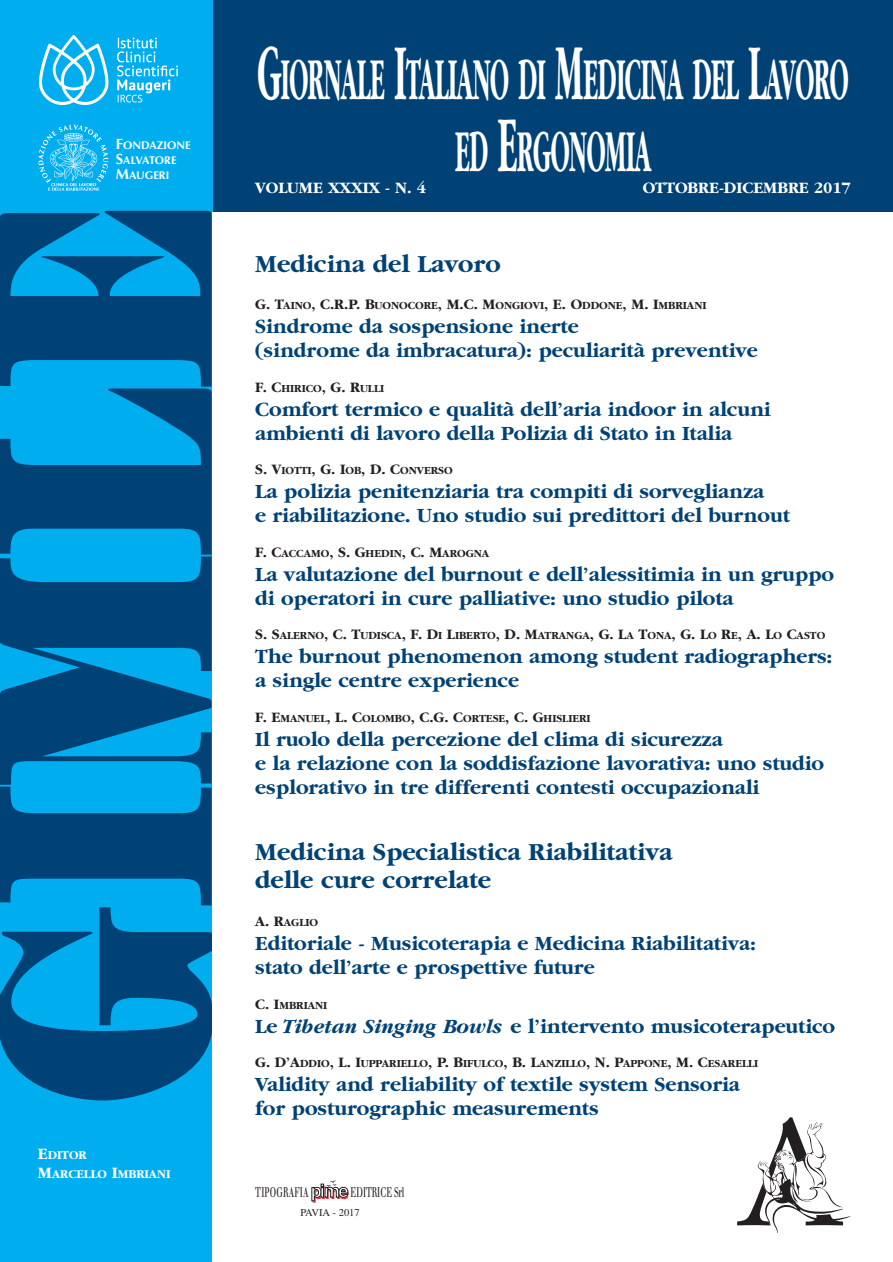
<style>
.page{position:relative;width:893px;height:1262px;background:#fff}
.page>*{position:absolute;margin:0;border:0;box-sizing:border-box;transform-origin:0 0}
.t1{font:282px "Madrone";letter-spacing:-.015em;color:#004275;scale:.43 1}
.t2{font:700 61.95px/71.1px "Garamond";letter-spacing:-.015em;color:#fff;text-align:center;scale:.4 1}
.t3{font:700 25.5px/28.5px "Garamond";color:#004275}
.t4{font:700 21px/24px "Garamond";color:#004275}
.t5{font:700 16.5px "Garamond";color:#fff}
.t6{font:13.8px "Walbaum";letter-spacing:.015em;color:#231f20;scale:.6 1}
.t7{font:700 12.3px/19.5px "Garamond";color:#fff}
.t8{font:700 11.25px "Garamond";color:#231f20}
.t9{font:700 11.1px/14.9px "Optima";color:#fff}
.t10{font:10.5px "Times";color:#231f20}
.s1{font-size:14.85px}
.s2{font-size:16.5px}
.s3{font-size:82.65px}
.s4{font-size:15px}
.s5{font-style:italic}
.s6{font-family:"Helvetica";font-weight:700;font-size:18px;color:#ee1d23}
.s7{font-family:"Helvetica";font-weight:700;font-size:18px;color:#fff}
</style>
<div class="page">
<div style="left:0;top:0;width:892px;height:211px;background:#004275"></div>
<div style="left:0;top:0;width:213px;height:1262px;background:#00aeef"></div>
<svg style="left:326px;top:1180px;width:11px;height:7px"></svg>
<img style="left:39px;top:35px;width:138px;height:69px">
<img style="left:38px;top:124px;width:71px;height:67px">
<svg style="left:737px;top:1117px;width:113px;height:115px"></svg>
<p class="t9" style="left:116px;top:139px;width:76px"><span class="s1">F</span>ONDAZIONE<br><span class="s1">S</span>ALVATORE<br><span class="s1">M</span>AUGERI</p>
<h1 class="t1" style="left:0;top:1106px;width:2106px;rotate:-90deg">GIMLE</h1>
<p class="t7" style="left:38px;top:1145px;width:134px"><span class="s2">E</span>DITOR<br><span class="s2">M</span>ARCELLO <span class="s2">I</span>MBRIANI</p>
<h2 class="t2" style="left:257px;top:49px;width:1479px"><span class="s3">G</span>IORNALE <span class="s3">I</span>TALIANO DI <span class="s3">M</span>EDICINA DEL <span class="s3">L</span>AVORO<br>ED <span class="s3">E</span>RGONOMIA</h2>
<p class="t5" style="left:255px;top:181px;width:172px">VOLUME XXXIX - N. 4</p>
<p class="t5" style="left:642px;top:181px;width:209px">OTTOBRE-DICEMBRE 2017</p>
<p class="t3" style="left:255px;top:251px;width:247px">Medicina del Lavoro</p>
<p class="t8" style="left:255px;top:301px;width:453px"><span class="s4">G. T</span>AINO<span class="s4">, C.R.P. B</span>UONOCORE<span class="s4">, M.C. M</span>ONGIOVI<span class="s4">, E. O</span>DDONE<span class="s4">, M. I</span>MBRIANI</p>
<p class="t4" style="left:255px;top:316px;width:504px">Sindrome da sospensione inerte<br>(sindrome da imbracatura): peculiarità preventive</p>
<p class="t8" style="left:255px;top:384px;width:130px"><span class="s4">F. C</span>HIRICO<span class="s4">, G. R</span>ULLI</p>
<p class="t4" style="left:255px;top:399px;width:517px">Comfort termico e qualità dell’aria indoor in alcuni ambienti di lavoro della Polizia di Stato in Italia</p>
<p class="t8" style="left:255px;top:466px;width:199px"><span class="s4">S. V</span>IOTTI<span class="s4">, G. I</span>OB<span class="s4">, D. C</span>ONVERSO</p>
<p class="t4" style="left:255px;top:481px;width:536px">La polizia penitenziaria tra compiti di sorveglianza<br>e riabilitazione. Uno studio sui predittori del burnout</p>
<p class="t8" style="left:255px;top:549px;width:235px"><span class="s4">F. C</span>ACCAMO<span class="s4">, S. G</span>HEDIN<span class="s4">, C. M</span>AROGNA</p>
<p class="t4" style="left:255px;top:564px;width:580px">La valutazione del burnout e dell’alessitimia in un gruppo di operatori in cure palliative: uno studio pilota</p>
<p class="t8" style="left:255px;top:631px;width:571px"><span class="s4">S. S</span>ALERNO<span class="s4">, C. T</span>UDISCA<span class="s4">, F. D</span>I <span class="s4">L</span>IBERTO<span class="s4">, D. M</span>ATRANGA<span class="s4">, G. L</span>A <span class="s4">T</span>ONA<span class="s4">, G. L</span>O <span class="s4">R</span>E<span class="s4">, A. L</span>O <span class="s4">C</span>ASTO</p>
<p class="t4" style="left:255px;top:646px;width:578px">The burnout phenomenon among student radiographers: a single centre experience</p>
<p class="t8" style="left:255px;top:714px;width:337px"><span class="s4">F. E</span>MANUEL<span class="s4">, L. C</span>OLOMBO<span class="s4">, C.G. C</span>ORTESE<span class="s4">, C. G</span>HISLIERI</p>
<p class="t4" style="left:255px;top:729px;width:570px">Il ruolo della percezione del clima di sicurezza<br>e la relazione con la soddisfazione lavorativa: uno studio esplorativo in tre differenti contesti occupazionali</p>
<p class="t3" style="left:255px;top:839px;width:418px">Medicina Specialistica Riabilitativa delle cure correlate</p>
<p class="t8" style="left:255px;top:918px;width:64px"><span class="s4">A. R</span>AGLIO</p>
<p class="t4" style="left:255px;top:933px;width:502px">Editoriale - Musicoterapia e Medicina Riabilitativa: stato dell’arte e prospettive future</p>
<p class="t8" style="left:255px;top:1000px;width:74px"><span class="s4">C. I</span>MBRIANI</p>
<p class="t4" style="left:255px;top:1015px;width:581px">Le <span class="s5">Tibetan Singing Bowls</span> e l’intervento musicoterapeutico</p>
<p class="t8" style="left:255px;top:1059px;width:504px"><span class="s4">G. D’A</span>DDIO<span class="s4">, L. I</span>UPPARIELLO<span class="s4">, P. B</span>IFULCO<span class="s4">, B. L</span>ANZILLO<span class="s4">, N. P</span>APPONE<span class="s4">, M. C</span>ESARELLI</p>
<p class="t4" style="left:255px;top:1074px;width:486px">Validity and reliability of textile system Sensoria for posturographic measurements</p>
<p class="t6" style="left:255px;top:1187px;width:250px">TIPOGRAFIA <span class="s6">p</span><span class="s7">ime</span> EDITRICE Srl</p>
<p class="t10" style="left:300px;top:1208px;width:61px">PAVIA - 2017</p>
</div>
